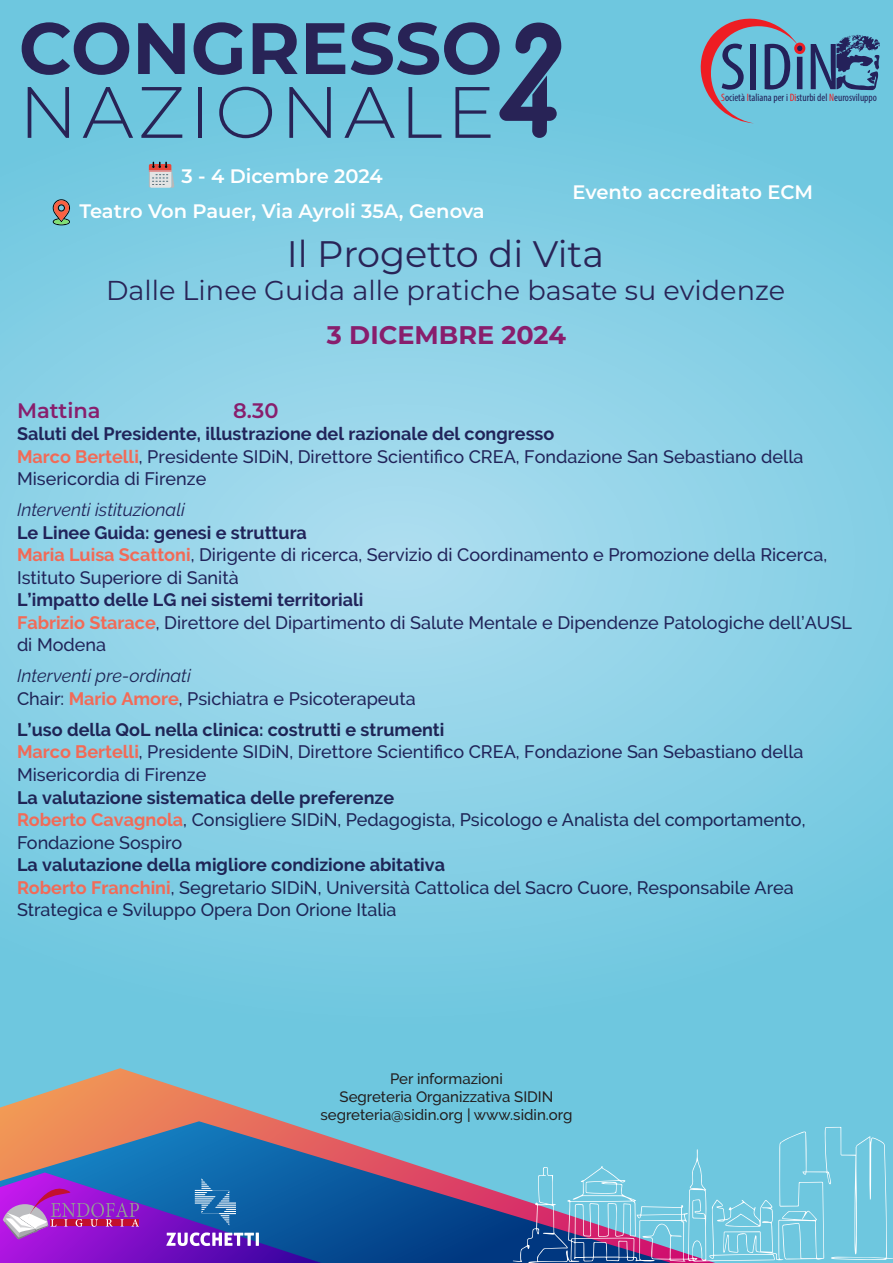
<style>
.page{position:relative;width:893px;height:1263px;background:#fff}
.page>*{position:absolute;margin:0;border:0;box-sizing:border-box;transform-origin:0 0}
.t1{font:36.9px "Montserrat";color:#292457}
.t2{font:27.3px "Montserrat";color:#292457}
.t3{font:700 25.5px "Montserrat";color:#881e6d}
.t4{font:600 21px "Montserrat";color:#881e6d}
.t5{font:600 19.5px "Montserrat";color:#fff}
.t6{font:500 18px/22.5px "Raleway";color:#21245a}
.t7{font:500 18px/22.5px "Raleway";color:#1e2556}
.t8{font:700 18px "Raleway";color:#1e2556}
.t9{font:700 18px "Raleway";color:#21245a}
.t10{font:italic 18px "Raleway";color:#21245a}
.t11{font:italic 18px "Raleway";color:#1e2556}
.t12{font:500 15px "Raleway";color:#231f20}
.t13{font:condensed 10.8px "Myriad Pro";color:#24215a}
.s1{color:#ee1d23}
.s2{font-weight:700;color:#f26a57}
.s3{color:#1e2556}
</style>
<div class="page">
<img style="left:0;top:0;width:893px;height:1127px">
<svg style="left:22px;top:22px;width:107px;height:53px;background:#4d7a9f"></svg>
<svg style="left:138px;top:23px;width:47px;height:51px;background:#3f5a84"></svg>
<svg style="left:28px;top:87px;width:41px;height:51px;background:#5b9bba"></svg>
<svg style="left:83px;top:87px;width:50px;height:51px;background:#61a8c5"></svg>
<svg style="left:141px;top:87px;width:41px;height:51px;background:#5ea2c0"></svg>
<svg style="left:194px;top:22px;width:367px;height:116px;background:#5891b2"></svg>
<svg style="left:811px;top:35px;width:69px;height:55px;background:#4b79a1"></svg>
<svg style="left:695px;top:13px;width:108px;height:110px;background:#739eb8"></svg>
<div style="left:794px;top:43px;width:11px;height:11px;border:3px solid #ee1d23;border-radius:50%"></div>
<svg style="left:0;top:1068px;width:736px;height:59px;background:#88b9c2"></svg>
<svg style="left:0;top:1121px;width:670px;height:142px;background:#5f779a"></svg>
<svg style="left:0;top:1172px;width:348px;height:91px;background:#393faf"></svg>
<svg style="left:513px;top:1127px;width:380px;height:136px;background:#74b8d4"></svg>
<svg style="left:53px;top:199px;width:17px;height:26px"></svg>
<svg style="left:149px;top:162px;width:25px;height:26px"></svg>
<svg style="left:3px;top:1180px;width:136px;height:59px;background:#9d3fc5"></svg>
<svg style="left:166px;top:1232px;width:93px;height:14px"></svg>
<svg style="left:195px;top:1178px;width:41px;height:47px;background:#367db7"></svg>
<p class="t5" style="left:181px;top:162px;width:203px">3 - 4 Dicembre 2024</p>
<p class="t5" style="left:79px;top:197px;width:407px">Teatro Von Pauer, Via Ayroli 35A, Genova</p>
<p class="t13" style="left:721px;top:91px;width:157px"><span class="s1">S</span>ocietà <span class="s1">I</span>taliana per i <span class="s1">Di</span>sturbi del <span class="s1">N</span>eurosviluppo</p>
<p class="t5" style="left:573px;top:178px;width:242px">Evento accreditato ECM</p>
<h1 class="t1" style="left:287px;top:228px;width:319px">Il Progetto di Vita</h1>
<h2 class="t2" style="left:106px;top:271px;width:681px">Dalle Linee Guida alle pratiche basate su evidenze</h2>
<p class="t3" style="left:327px;top:316px;width:240px">3 DICEMBRE 2024</p>
<p class="t4" style="left:17px;top:396px;width:85px">Mattina</p>
<p class="t4" style="left:233px;top:396px;width:47px">8.30</p>
<p class="t9" style="left:17px;top:424px;width:539px">Saluti del Presidente, illustrazione del razionale del congresso</p>
<p class="t6" style="left:17px;top:445px;width:788px"><span class="s2">Marco Bertelli</span>, Presidente SIDiN, Direttore Scientifico CREA, Fondazione San Sebastiano della<br>Misericordia di Firenze</p>
<p class="t10" style="left:17px;top:500px;width:169px">Interventi istituzionali</p>
<p class="t9" style="left:17px;top:522px;width:291px">Le Linee Guida: genesi e struttura</p>
<p class="t6" style="left:17px;top:544px;width:812px"><span class="s2">Maria Luisa Scattoni</span>, Dirigente di ricerca, Servizio di Coordinamento e Promozione della Ricerca,</p>
<p class="t6" style="left:17px;top:566px;width:223px">Istituto Superiore di Sanità</p>
<p class="t9" style="left:17px;top:590px;width:348px">L’impatto delle LG nei sistemi territoriali</p>
<p class="t6" style="left:17px;top:611px;width:836px"><span class="s2">Fabrizio Starace</span>, Direttore del Dipartimento di Salute Mentale e Dipendenze Patologiche dell’AUSL</p>
<p class="t6" style="left:17px;top:634px;width:91px">di Modena</p>
<p class="t11" style="left:17px;top:666px;width:175px">Interventi pre-ordinati</p>
<p class="t6" style="left:17px;top:687px;width:400px"><span class="s3">Chair:</span> <span class="s2">Mario Amore</span><span class="s3">,</span> Psichiatra e Psicoterapeuta</p>
<p class="t8" style="left:17px;top:719px;width:429px">L’uso della QoL nella clinica: costrutti e strumenti</p>
<p class="t6" style="left:17px;top:741px;width:788px"><span class="s2">Marco Bertelli</span><span class="s3">,</span> Presidente SIDiN, Direttore Scientifico CREA, Fondazione San Sebastiano della<br>Misericordia di Firenze</p>
<p class="t8" style="left:17px;top:787px;width:379px">La valutazione sistematica delle preferenze</p>
<p class="t7" style="left:17px;top:808px;width:790px"><span class="s2">Roberto Cavagnola</span>, Consigliere SIDiN, Pedagogista, Psicologo e Analista del comportamento,<br>Fondazione Sospiro</p>
<p class="t8" style="left:17px;top:854px;width:430px">La valutazione della migliore condizione abitativa</p>
<p class="t7" style="left:17px;top:876px;width:778px"><span class="s2">Roberto Franchini</span>, Segretario SIDiN, Università Cattolica del Sacro Cuore, Responsabile Area<br>Strategica e Sviluppo Opera Don Orione Italia</p>
<p class="t12" style="left:390px;top:1070px;width:114px">Per informazioni</p>
<p class="t12" style="left:340px;top:1088px;width:215px">Segreteria Organizzativa SIDIN</p>
<p class="t12" style="left:320px;top:1106px;width:254px">segreteria@sidin.org | www.sidin.org</p>
</div>
